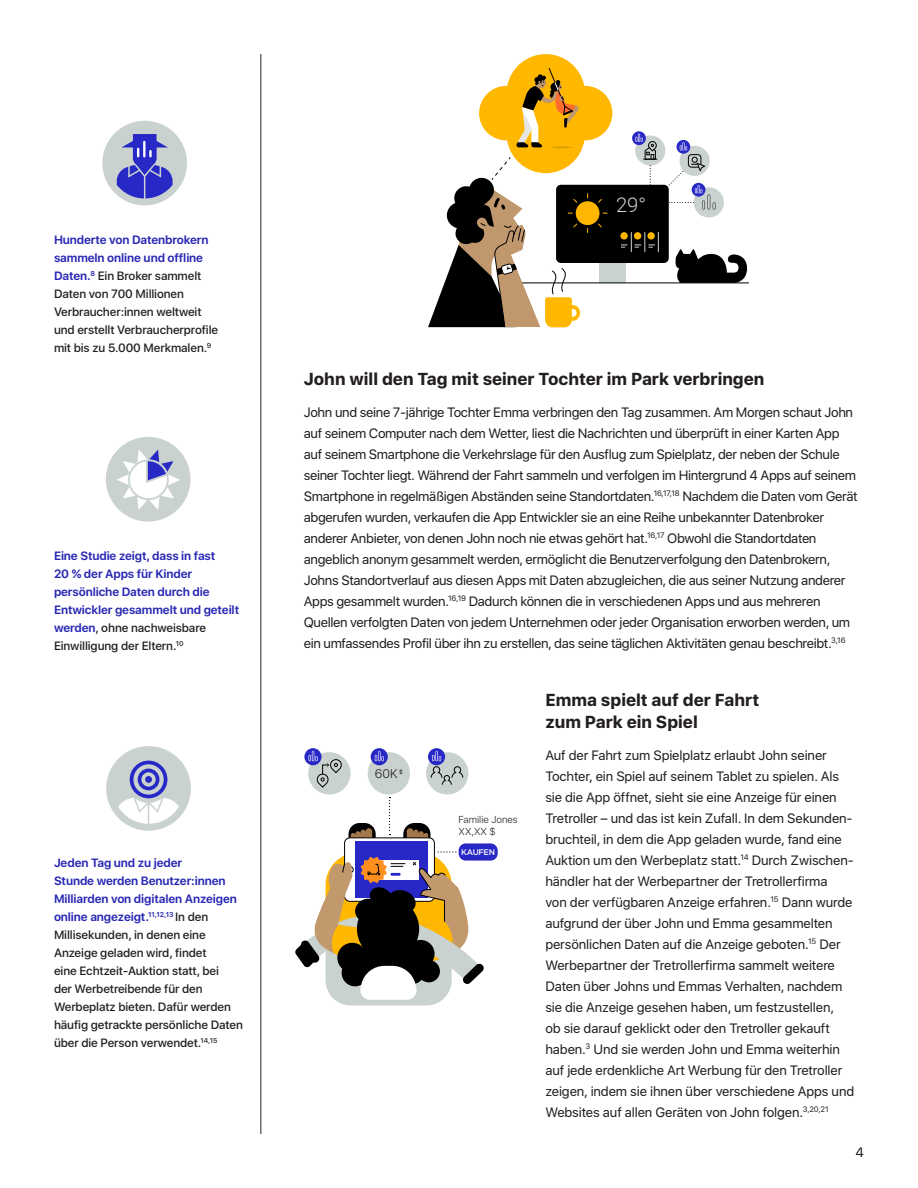
<style>
.page{position:relative;width:918px;height:1188px;background:#fff}
.page>*{position:absolute;margin:0;border:0;box-sizing:border-box;transform-origin:0 0}
.t1{font:300 20.25px "Roboto";color:#cad2d0}
.P4_5b_Subhead{font:700 17.25px/21.8px "SF Hello";color:#231f20}
.P4_5_7c_Body_Copy_9{font:13.5px/21px "SF Hello";letter-spacing:-.025em;color:#231f20}
.t2{font:300 12.45px "SF Hello";color:#231f20}
.P4_5_7a_Side_column{font:500 12px/18px "SF Hello";letter-spacing:-.01em;color:#231f20}
.P4_5_7a_Side_column-2{font:600 12px/18px "SF Hello";letter-spacing:-.01em;color:#2828b4}
.t3{font:300 10.05px "SF Hello";color:#231f20}
.t4{font:500 8.1px "Gotham";letter-spacing:-.03em;color:#fff}
.s1{font-weight:600;color:#2828b4}
.s2{font-weight:500;color:#231f20}
</style>
<div class="page">
<hr style="left:261px;top:54px;width:1px;height:1080px;background:#231f20">
<svg style="left:673px;top:249px;width:74px;height:34px"></svg>
<div style="left:599px;top:263px;width:27px;height:20px;background:#cad2d0"></div>
<div style="left:680px;top:146px;width:30px;height:30px;background:#cad2d0;border-radius:50%"></div>
<div style="left:635px;top:135px;width:30px;height:31px;background:#cad2d0;border-radius:50%"></div>
<div style="left:694px;top:187px;width:30px;height:30px;background:#cad2d0;border-radius:50%"></div>
<div style="left:556px;top:185px;width:113px;height:78px;background:#000;border-radius:5px"></div>
<svg style="left:621px;top:232px;width:38px;height:20px"></svg>
<svg style="left:650px;top:166px;width:1px;height:19px"></svg>
<hr style="left:511px;top:283px;width:238px;height:1px;background:#000">
<svg style="left:428px;top:54px;width:184px;height:274px"></svg>
<svg style="left:632px;top:131px;width:14px;height:14px"></svg>
<svg style="left:635px;top:134px;width:22px;height:26px"></svg>
<svg style="left:677px;top:140px;width:13px;height:14px"></svg>
<svg style="left:680px;top:142px;width:7px;height:9px"></svg>
<div style="left:688px;top:154px;width:13px;height:13px;border:1px solid #000;border-radius:3px"></div>
<svg style="left:666px;top:157px;width:50px;height:53px"></svg>
<svg style="left:295px;top:797px;width:189px;height:208px"></svg>
<div style="left:368px;top:752px;width:42px;height:43px;background:#cad2d0;border-radius:50%"></div>
<div style="left:308px;top:752px;width:43px;height:43px;background:#cad2d0;border-radius:50%"></div>
<div style="left:426px;top:752px;width:42px;height:43px;background:#cad2d0;border-radius:50%"></div>
<div style="left:459px;top:843px;width:39px;height:18px;background:#2828c7;border-radius:7px"></div>
<svg style="left:304px;top:748px;width:18px;height:17px"></svg>
<svg style="left:309px;top:751px;width:33px;height:37px"></svg>
<svg style="left:371px;top:748px;width:17px;height:17px"></svg>
<svg style="left:375px;top:751px;width:9px;height:10px"></svg>
<div style="left:428px;top:748px;width:17px;height:17px;background:#2828c7;border-radius:50%"></div>
<svg style="left:431px;top:751px;width:32px;height:34px"></svg>
<div style="left:102px;top:121px;width:85px;height:84px;background:#cad2d0;border-radius:50%"></div>
<svg style="left:117px;top:134px;width:56px;height:68px"></svg>
<hr style="left:143px;top:141px;width:3px;height:16px;background:#fff">
<div style="left:106px;top:437px;width:84px;height:85px;background:#cad2d0;border-radius:50%"></div>
<svg style="left:114px;top:447px;width:69px;height:66px"></svg>
<div style="left:106px;top:746px;width:85px;height:85px;background:#cad2d0;border-radius:50%"></div>
<svg style="left:127px;top:760px;width:43px;height:42px"></svg>
<div style="left:127px;top:759px;width:44px;height:44px;border:1px solid #cad2d0;border-radius:50%"></div>
<div style="left:130px;top:761px;width:37px;height:37px;border:4px solid #2828c7;border-radius:50%"></div>
<div style="left:138px;top:769px;width:21px;height:21px;border:4px solid #2828c7;border-radius:50%"></div>
<div style="left:145px;top:776px;width:7px;height:7px;border:4px solid #2828c7;border-radius:50%"></div>
<svg style="left:118px;top:795px;width:61px;height:29px"></svg>
<p class="P4_5_7a_Side_column" style="left:54px;top:230px;width:166px"><span class="s1">Hunderte von Datenbrokern sammeln online und offline<br>Daten.</span><sup>8</sup> Ein Broker sammelt<br>Daten von 700 Millionen<br>Verbraucher:innen weltweit und erstellt Verbraucherprofile mit bis zu 5.000 Merkmalen.<sup>9</sup></p>
<p class="P4_5_7a_Side_column-2" style="left:54px;top:546px;width:187px">Eine Studie zeigt, dass in fast<br>20 % der Apps für Kinder persönliche Daten durch die<br>Entwickler gesammelt und geteilt werden<span class="s2">, ohne nachweisbare<br>Einwilligung der Eltern.</span><sup>10</sup></p>
<p class="P4_5_7a_Side_column" style="left:54px;top:853px;width:190px"><span class="s1">Jeden Tag und zu jeder<br>Stunde werden Benutzer:innen<br>Milliarden von digitalen Anzeigen online angezeigt.</span><sup>11,12,13</sup> In den<br>Millisekunden, in denen eine<br>Anzeige geladen wird, findet<br>eine Echtzeit-Auktion statt, bei<br>der Werbetreibende für den<br>Werbeplatz bieten. Dafür werden häufig getrackte persönliche Daten über die Person verwendet.<sup>14,15</sup></p>
<p class="t1" style="left:616px;top:190px;width:32px">29°</p>
<p class="P4_5b_Subhead" style="left:304px;top:367px;width:462px">John will den Tag mit seiner Tochter im Park verbringen</p>
<p class="P4_5_7c_Body_Copy_9" style="left:304px;top:401px;width:555px">John und seine 7‑jährige Tochter Emma verbringen den Tag zusammen. Am Morgen schaut John auf seinem Computer nach dem Wetter, liest die Nachrichten und überprüft in einer Karten App auf seinem Smartphone die Verkehrslage für den Ausflug zum Spielplatz, der neben der Schule seiner Tochter liegt. Während der Fahrt sammeln und verfolgen im Hintergrund 4 Apps auf seinem Smartphone in regelmäßigen Abständen seine Standortdaten.<sup>16,17,18</sup> Nachdem die Daten vom Gerät abgerufen wurden, verkaufen die App Entwickler sie an eine Reihe unbekannter Datenbroker anderer Anbieter, von denen John noch nie etwas gehört hat.<sup>16,17</sup> Obwohl die Standortdaten angeblich anonym gesammelt werden, ermöglicht die Benutzerverfolgung den Datenbrokern, Johns Standortverlauf aus diesen Apps mit Daten abzugleichen, die aus seiner Nutzung anderer Apps gesammelt wurden.<sup>16,19</sup> Dadurch können die in verschiedenen Apps und aus mehreren Quellen verfolgten Daten von jedem Unternehmen oder jeder Organisation erworben werden, um ein umfassendes Profil über ihn zu erstellen, das seine täglichen Aktivitäten genau beschreibt.<sup>3,16</sup></p>
<p class="t2" style="left:375px;top:764px;width:30px">60K <sup>$</sup></p>
<p class="t3" style="left:459px;top:812px;width:61px">Familie Jones</p>
<p class="t3" style="left:459px;top:824px;width:39px">XX,XX $</p>
<p class="t4" style="left:461px;top:847px;width:35px">KAUFEN</p>
<p class="P4_5b_Subhead" style="left:545px;top:688px;width:215px">Emma spielt auf der Fahrt zum Park ein Spiel</p>
<p class="P4_5_7c_Body_Copy_9" style="left:545px;top:743px;width:310px">Auf der Fahrt zum Spielplatz erlaubt John seiner Tochter, ein Spiel auf seinem Tablet zu spielen. Als sie die App öffnet, sieht sie eine Anzeige für einen Tretroller – und das ist kein Zufall. In dem Sekunden&shy;bruchteil, in dem die App geladen wurde, fand eine Auktion um den Werbeplatz statt.<sup>14</sup> Durch Zwischen&shy;händler hat der Werbepartner der Tretrollerfirma<br>von der verfügbaren Anzeige erfahren.<sup>15</sup> Dann wurde aufgrund der über John und Emma gesammelten persönlichen Daten auf die Anzeige geboten.<sup>15</sup> Der Werbepartner der Tretrollerfirma sammelt weitere Daten über Johns und Emmas Verhalten, nachdem sie die Anzeige gesehen haben, um festzustellen,<br>ob sie darauf geklickt oder den Tretroller gekauft haben.<sup>3</sup> Und sie werden John und Emma weiterhin auf jede erdenkliche Art Werbung für den Tretroller zeigen, indem sie ihnen über verschiedene Apps und Websites auf allen Geräten von John folgen.<sup>3,20,21</sup></p>
<p class="P4_5_7c_Body_Copy_9" style="left:856px;top:1141px;width:10px">4</p>
</div>
